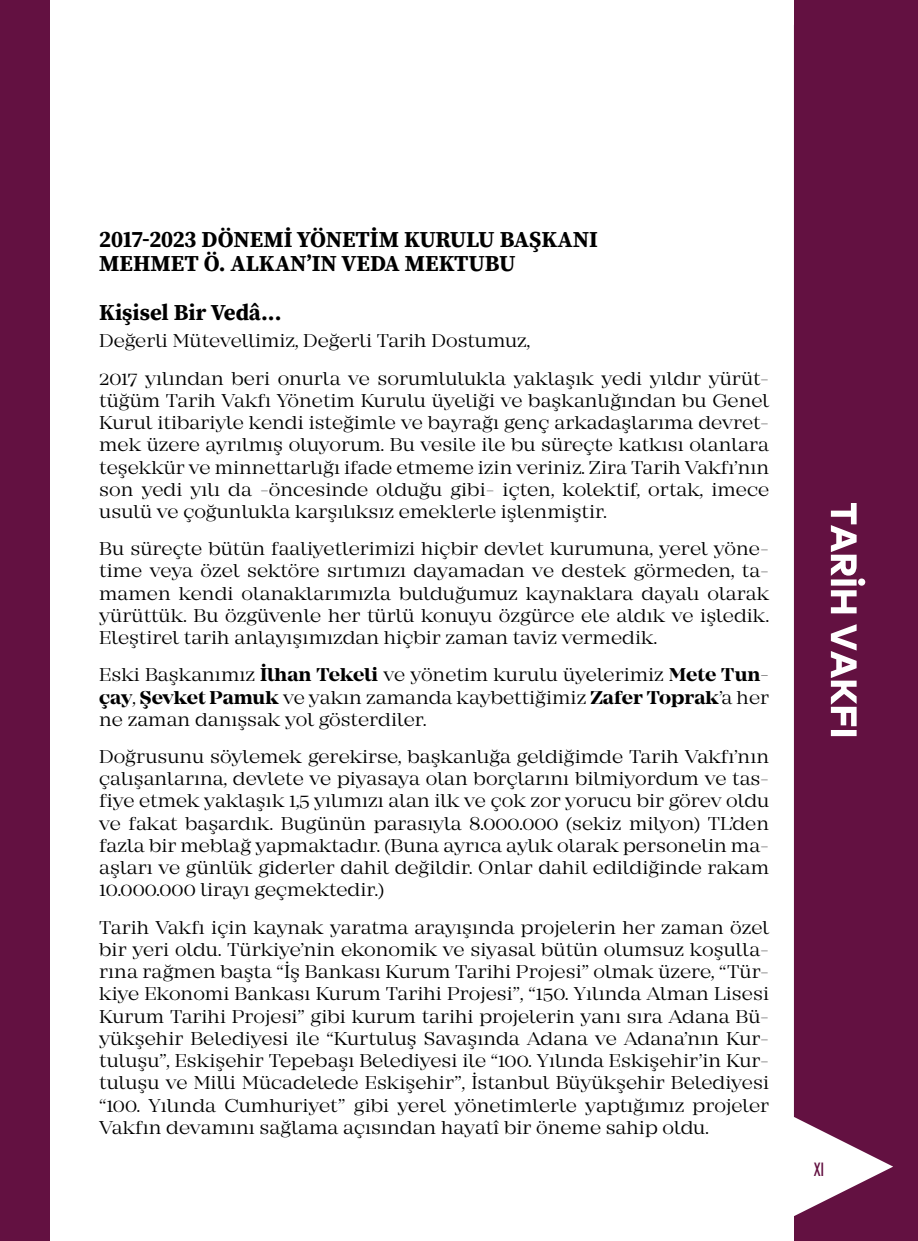
<style>
.page{position:relative;width:918px;height:1241px;background:#fff}
.page>*{position:absolute;margin:0;border:0;box-sizing:border-box;transform-origin:0 0}
.t1{font:22.75px/24.5px "Source Serif Variable";letter-spacing:-.005em;color:#000}
.t2{font:19.25px/22.2px "Mirador";color:#000;text-align:justify}
.t3{font:17.15px "Maribel Suit";color:#631141}
.s1{font-weight:700}
</style>
<div class="page">
<div style="left:0;top:25px;width:50px;height:1190px;background:#631141"></div>
<svg style="left:796px;top:1166px;width:97px;height:49px"></svg>
<div style="left:794px;top:25px;width:99px;height:1141px;background:#631141"></div>
<svg style="left:842px;top:661px;width:8px;height:6px"></svg>
<div style="left:893px;top:0;width:25px;height:1240px;background:#631141"></div>
<div style="left:0;top:0;width:50px;height:25px;background:#631141"></div>
<div style="left:794px;top:0;width:99px;height:25px;background:#631141"></div>
<div style="left:0;top:1215px;width:50px;height:25px;background:#631141"></div>
<div style="left:794px;top:1215px;width:99px;height:25px;background:#631141"></div>
<p class="t1" style="left:99px;top:227px;width:500px">2017-2023 DÖNEMI YÖNETIM KURULU BAŞKANI<br>MEHMET Ö. ALKAN’IN VEDA MEKTUBU</p>
<p class="t1" style="left:99px;top:300px;width:184px">Kişisel Bir Vedâ...</p>
<p class="t2" style="left:99px;top:322px;width:671px;line-height:37.1px">Değerli Mütevellimiz, Değerli Tarih Dostumuz,<br>2017 yılından beri onurla ve sorumlulukla yaklaşık yedi yıldır yürüt-</p>
<p class="t2" style="left:99px;top:389px;width:671px">tüğüm Tarih Vakfı Yönetim Kurulu üyeliği ve başkanlığından bu Genel Kurul itibariyle kendi isteğimle ve bayrağı genç arkadaşlarıma devret&shy;mek üzere ayrılmış oluyorum. Bu vesile ile bu süreçte katkısı olanlara teşekkür ve minnettarlığı ifade etmeme izin veriniz. Zira Tarih Vakfı’nın son yedi yılı da -öncesinde olduğu gibi- içten, kolektif, ortak, imece usulü ve çoğunlukla karşılıksız emeklerle işlenmiştir.</p>
<p class="t2" style="left:99px;top:537px;width:671px">Bu süreçte bütün faaliyetlerimizi hiçbir devlet kurumuna, yerel yöne&shy;time veya özel sektöre sırtımızı dayamadan ve destek görmeden, ta&shy;mamen kendi olanaklarımızla bulduğumuz kaynaklara dayalı olarak yürüttük. Bu özgüvenle her türlü konuyu özgürce ele aldık ve işledik.<br>Eleştirel tarih anlayışımızdan hiçbir zaman taviz vermedik.</p>
<p class="t2" style="left:99px;top:663px;width:671px">Eski Başkanımız <span class="s1">İlhan Tekeli</span> ve yönetim kurulu üyelerimiz <span class="s1">Mete Tun&shy;çay</span>, <span class="s1">Şevket Pamuk</span> ve yakın zamanda kaybettiğimiz <span class="s1">Zafer Toprak</span>’a her ne zaman danışsak yol gösterdiler.</p>
<p class="t2" style="left:99px;top:745px;width:671px">Doğrusunu söylemek gerekirse, başkanlığa geldiğimde Tarih Vakfı’nın çalışanlarına, devlete ve piyasaya olan borçlarını bilmiyordum ve tas&shy;fiye etmek yaklaşık 1,5 yılımızı alan ilk ve çok zor yorucu bir görev oldu ve fakat başardık. Bugünün parasıyla 8.000.000 (sekiz milyon) TL’den fazla bir meblağ yapmaktadır. (Buna ayrıca aylık olarak personelin ma&shy;aşları ve günlük giderler dahil değildir. Onlar dahil edildiğinde rakam 10.000.000 lirayı geçmektedir.)</p>
<p class="t2" style="left:99px;top:916px;width:671px">Tarih Vakfı için kaynak yaratma arayışında projelerin her zaman özel bir yeri oldu. Türkiye’nin ekonomik ve siyasal bütün olumsuz koşulla&shy;rına rağmen başta “İş Bankası Kurum Tarihi Projesi” olmak üzere, “Tür&shy;kiye Ekonomi Bankası Kurum Tarihi Projesi”, “150. Yılında Alman Lisesi Kurum Tarihi Projesi” gibi kurum tarihi projelerin yanı sıra Adana Bü&shy;yükşehir Belediyesi ile “Kurtuluş Savaşında Adana ve Adana’nın Kur&shy;tuluşu”, Eskişehir Tepebaşı Belediyesi ile “100. Yılında Eskişehir’in Kur&shy;tuluşu ve Milli Mücadelede Eskişehir”, İstanbul Büyükşehir Belediyesi “100. Yılında Cumhuriyet” gibi yerel yönetimlerle yaptığımız projeler Vakfın devamını sağlama açısından hayatî bir öneme sahip oldu.</p>
<p class="t3" style="left:813px;top:1158px;width:12px">xi</p>
</div>
